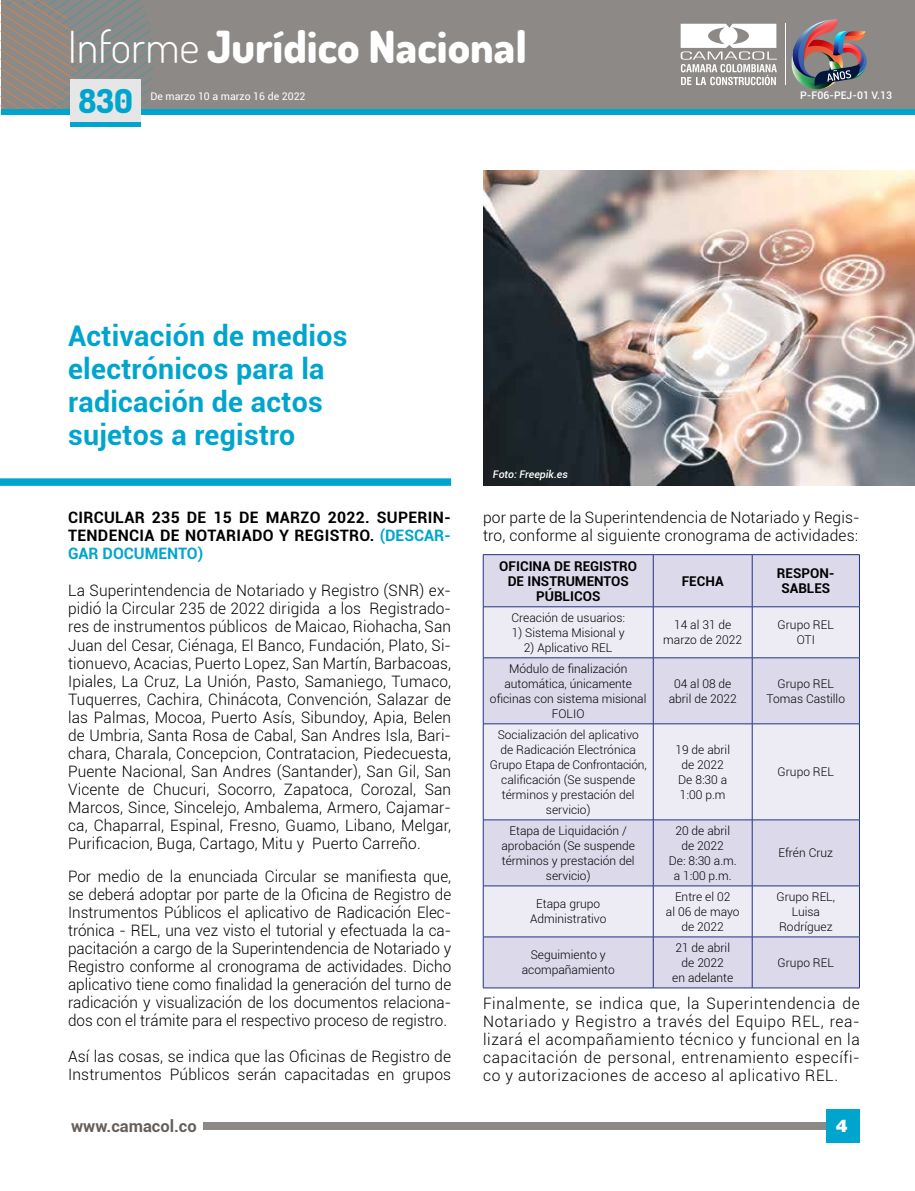
<style>
.page{position:relative;width:915px;height:1191px;background:#fff}
.page>*{position:absolute;margin:0;border:0;box-sizing:border-box;transform-origin:0 0}
.t1{font:800 44.25px "Dosis";color:#fff}
.t2{font:800 33px "Dosis";color:#00a5ce}
.t3{font:700 28.5px/33px "Roboto";letter-spacing:.01em;color:#00a5ce}
.t4{font:900 19.5px "Roboto";color:#fff}
.t5{font:900 19.5px "Helvetica";color:#fff}
.t6{font:700 16.5px "Roboto";color:#66605c}
.t7{font:300 15.75px/18px "Roboto";letter-spacing:.01em;color:#000;text-align:justify}
.t8{font:700 15.75px/18px "Roboto";letter-spacing:.02em;color:#000}
.t9{font:700 15.75px "Roboto";color:#00a5ce}
.t10{font:700 13.5px/15px "Roboto";color:#000}
.t11{font:300 12px/15px "Roboto";color:#000;text-align:center}
.t12{font:10.5px "Roboto";color:#fff}
.t13{font:500 10.5px "Roboto";color:#fff}
.t14{font:italic 500 10.5px "Roboto";color:#fff}
.s1{font-weight:300}
.s2{color:#00a5ce}
</style>
<div class="page">
<div style="left:203px;top:1122px;width:655px;height:7px;background:#8c8986"></div>
<div style="left:825px;top:1109px;width:33px;height:34px;background:#00a5ce"></div>
<div style="left:1px;top:0;width:913px;height:108px;background:#8c8986"></div>
<div style="left:1px;top:109px;width:913px;height:5px;background:#00a5ce"></div>
<svg style="left:1px;top:0;width:158px;height:109px"></svg>
<div style="left:70px;top:122px;width:70px;height:5px;background:#00a5ce"></div>
<div style="left:70px;top:79px;width:70px;height:43px;background:#e7e6e6"></div>
<img style="left:791px;top:19px;width:75px;height:70px">
<svg style="left:680px;top:24px;width:96px;height:61px"></svg>
<hr style="left:785px;top:24px;width:1px;height:61px;background:#fff">
<div style="left:0;top:478px;width:451px;height:8px;background:#00a5ce"></div>
<img style="left:483px;top:170px;width:431px;height:316px">
<div style="left:484px;top:555px;width:374px;height:432px;background:#dcd9eb"></div>
<svg style="left:484px;top:607px;width:374px;height:329px;background:#e2e1ee"></svg>
<hr style="left:483px;top:554px;width:170px;height:1px;background:#23337f">
<hr style="left:483px;top:555px;width:1px;height:51px;background:#23337f">
<hr style="left:653px;top:554px;width:99px;height:1px;background:#23337f">
<hr style="left:652px;top:555px;width:1px;height:51px;background:#23337f">
<hr style="left:752px;top:554px;width:107px;height:1px;background:#23337f">
<hr style="left:751px;top:555px;width:1px;height:51px;background:#23337f">
<hr style="left:858px;top:555px;width:1px;height:51px;background:#23337f">
<hr style="left:483px;top:606px;width:170px;height:1px;background:#23337f">
<hr style="left:483px;top:607px;width:1px;height:50px;background:#23337f">
<hr style="left:653px;top:606px;width:99px;height:1px;background:#23337f">
<hr style="left:652px;top:607px;width:1px;height:50px;background:#23337f">
<hr style="left:752px;top:606px;width:107px;height:1px;background:#23337f">
<hr style="left:751px;top:607px;width:1px;height:50px;background:#23337f">
<hr style="left:858px;top:607px;width:1px;height:50px;background:#23337f">
<hr style="left:483px;top:657px;width:170px;height:1px;background:#23337f">
<hr style="left:483px;top:658px;width:1px;height:65px;background:#23337f">
<hr style="left:653px;top:657px;width:99px;height:1px;background:#23337f">
<hr style="left:652px;top:658px;width:1px;height:65px;background:#23337f">
<hr style="left:752px;top:657px;width:107px;height:1px;background:#23337f">
<hr style="left:751px;top:658px;width:1px;height:65px;background:#23337f">
<hr style="left:858px;top:658px;width:1px;height:65px;background:#23337f">
<hr style="left:483px;top:723px;width:170px;height:1px;background:#23337f">
<hr style="left:483px;top:724px;width:1px;height:95px;background:#23337f">
<hr style="left:653px;top:723px;width:99px;height:1px;background:#23337f">
<hr style="left:652px;top:724px;width:1px;height:95px;background:#23337f">
<hr style="left:752px;top:723px;width:107px;height:1px;background:#23337f">
<hr style="left:751px;top:724px;width:1px;height:95px;background:#23337f">
<hr style="left:858px;top:724px;width:1px;height:95px;background:#23337f">
<hr style="left:483px;top:819px;width:170px;height:1px;background:#23337f">
<hr style="left:483px;top:820px;width:1px;height:65px;background:#23337f">
<hr style="left:653px;top:819px;width:99px;height:1px;background:#23337f">
<hr style="left:652px;top:820px;width:1px;height:65px;background:#23337f">
<hr style="left:752px;top:819px;width:107px;height:1px;background:#23337f">
<hr style="left:751px;top:820px;width:1px;height:65px;background:#23337f">
<hr style="left:858px;top:820px;width:1px;height:65px;background:#23337f">
<hr style="left:483px;top:885px;width:170px;height:1px;background:#23337f">
<hr style="left:483px;top:886px;width:1px;height:50px;background:#23337f">
<hr style="left:653px;top:885px;width:99px;height:1px;background:#23337f">
<hr style="left:652px;top:886px;width:1px;height:50px;background:#23337f">
<hr style="left:752px;top:885px;width:107px;height:1px;background:#23337f">
<hr style="left:751px;top:886px;width:1px;height:50px;background:#23337f">
<hr style="left:858px;top:886px;width:1px;height:50px;background:#23337f">
<hr style="left:483px;top:936px;width:170px;height:1px;background:#23337f">
<hr style="left:483px;top:937px;width:1px;height:50px;background:#23337f">
<hr style="left:653px;top:936px;width:99px;height:1px;background:#23337f">
<hr style="left:652px;top:937px;width:1px;height:50px;background:#23337f">
<hr style="left:752px;top:936px;width:107px;height:1px;background:#23337f">
<hr style="left:751px;top:937px;width:1px;height:50px;background:#23337f">
<hr style="left:858px;top:937px;width:1px;height:50px;background:#23337f">
<hr style="left:483px;top:987px;width:170px;height:1px;background:#23337f">
<hr style="left:653px;top:987px;width:99px;height:1px;background:#23337f">
<hr style="left:752px;top:987px;width:107px;height:1px;background:#23337f">
<h1 class="t1" style="left:68px;top:18px;width:460px"><span class="s1">Informe</span> Jurídico Nacional</h1>
<h2 class="t2" style="left:79px;top:80px;width:56px">830</h2>
<p class="t12" style="left:150px;top:89px;width:156px">De marzo 10 a marzo 16 de 2022</p>
<h3 class="t3" style="left:68px;top:318px;width:281px">Activación de medios electrónicos para la radicación de actos sujetos a registro</h3>
<p class="t13" style="left:800px;top:87px;width:93px">P-F06-PEJ-01 V.13</p>
<p class="t8" style="left:68px;top:508px;width:384px">Ci rcular 235 de 15 de marzo 2022. Superin&shy;tendencia de Notariado y Registro. <span class="s2">(Des</span></p>
<p class="t9" style="left:414px;top:524px;width:38px">car-</p>
<p class="t9" style="left:68px;top:542px;width:137px">gar DocumeNto)</p>
<p class="t7" style="left:68px;top:581px;width:384px">La Superintendencia de Notariado y Registro (SNR) ex&shy;pidió la Circular 235 de 2022 dirigida a los Registrado&shy;res de instrumentos públicos de Maicao, Riohacha, San Juan del Cesar, Ciénaga, El Banco, Fundación, Plato, Si&shy;tionuevo, Acacias, Puerto Lopez, San Martín, Barbacoas, Ipiales, La Cruz, La Unión, Pasto, Samaniego, Tumaco, Tuquerres, Cachira, Chinácota, Convención, Salazar de las Palmas, Mocoa, Puerto Asís, Sibundoy, Apia, Belen de Umbria, Santa Rosa de Cabal, San Andres Isla, Bari&shy;chara, Charala, Concepcion, Contratacion, Piedecuesta, Puente Nacional, San Andres (Santander), San Gil, San Vicente de Chucuri, Socorro, Zapatoca, Corozal, San Marcos, Since, Sincelejo, Ambalema, Armero, Cajamar&shy;ca, Chaparral, Espinal, Fresno, Guamo, Libano, Melgar, Purificacion, Buga, Cartago, Mitu y Puerto Carreño.</p>
<p class="t7" style="left:68px;top:866px;width:384px">Por medio de la enunciada Circular se manifiesta que, se deberá adoptar por parte de la Oficina de Registro de Instrumentos Públicos el aplicativo de Radicación Elec&shy;trónica - REL, una vez visto el tutorial y efectuada la ca&shy;pacitación a cargo de la Superintendencia de Notariado y Registro conforme al cronograma de actividades. Dicho aplicativo tiene como finalidad la generación del turno de radicación y visualización de los documentos relaciona&shy;dos con el trámite para el respectivo proceso de registro.</p>
<p class="t7" style="left:68px;top:1046px;width:384px">Así las cosas, se indica que las Oficinas de Registro de<br>Instrumentos Públicos serán capacitadas en grupos</p>
<p class="t14" style="left:493px;top:467px;width:76px">Foto: Freepik.es</p>
<p class="t7" style="left:483px;top:508px;width:378px">por parte de la Superintendencia de Notariado y Regis&shy;tro, conforme al siguiente cronograma de actividades:</p>
<p class="t10" style="left:507px;top:558px;width:121px;text-indent:-8px">OFICINA DE REGISTRO<br>DE INSTRUM</p>
<p class="t10" style="left:536px;top:573px;width:94px;text-indent:51px">ENTOS<br>PÚBLICOS</p>
<p class="t10" style="left:681px;top:573px;width:43px">FECHA</p>
<p class="t10" style="left:776px;top:565px;width:59px;text-align:center">RESPON -<br>SABLES</p>
<p class="t11" style="left:511px;top:609px;width:115px">Creación de usuarios:</p>
<p class="t11" style="left:511px;top:624px;width:114px">1) Sistema Misional y</p>
<p class="t11" style="left:523px;top:639px;width:90px">2) Aplicativo REL</p>
<p class="t11" style="left:663px;top:617px;width:80px">14 al 31 de marzo de 2022</p>
<p class="t11" style="left:777px;top:617px;width:58px">Grupo REL<br>OTI</p>
<p class="t11" style="left:490px;top:660px;width:158px">Módulo de finalización automática, únicamente oficinas con sistema misional<br>FOLIO</p>
<p class="t11" style="left:489px;top:726px;width:158px">Socialización del aplicativo de Radicación Electrónica<br>Grupo Etapa de Confrontación, calificación (Se suspende términos y prestación del servicio)</p>
<p class="t11" style="left:668px;top:675px;width:69px">04 al 08 de abril de 2022</p>
<p class="t11" style="left:766px;top:675px;width:80px">Grupo REL<br>Tomas Castillo</p>
<p class="t11" style="left:675px;top:741px;width:56px;text-align:left">19 de abril de 2022<br>De 8:30 a<br>1:00 p.m</p>
<p class="t11" style="left:777px;top:764px;width:58px">Grupo REL</p>
<p class="t11" style="left:501px;top:822px;width:135px">Etapa de Liquidación / aprobación (Se suspende términos y prestación del servicio)</p>
<p class="t11" style="left:668px;top:822px;width:69px">20 de abril de 2022<br>De: 8:30 a.m. a 1:00 p.m.</p>
<p class="t11" style="left:778px;top:845px;width:56px">Efrén Cruz</p>
<p class="t11" style="left:530px;top:896px;width:78px">Etapa grupo<br>Administrativo</p>
<p class="t11" style="left:665px;top:888px;width:75px">Entre el 02<br>al 06 de mayo de 2022</p>
<p class="t11" style="left:776px;top:888px;width:60px">Grupo REL,<br>Luisa<br>Rodríguez</p>
<p class="t11" style="left:521px;top:947px;width:94px">Seguimiento y acompañamiento</p>
<p class="t11" style="left:672px;top:939px;width:62px">21 de abril de 2022<br>en adelante</p>
<p class="t11" style="left:777px;top:954px;width:58px">Grupo REL</p>
<p class="t7" style="left:483px;top:994px;width:378px">Finalmente, se indica que, la Superintendencia de Notariado y Registro a través del Equipo REL, rea&shy;lizará el acompañamiento técnico y funcional en la capacitación de personal, entrenamiento específi&shy;co y autorizaciones de acceso al aplicativo REL.</p>
<p class="t6" style="left:71px;top:1114px;width:127px">www.camacol.co</p>
<p class="t4" style="left:836px;top:1114px;width:13px">1</p>
<p class="t5" style="left:836px;top:1118px;width:13px">4</p>
</div>
